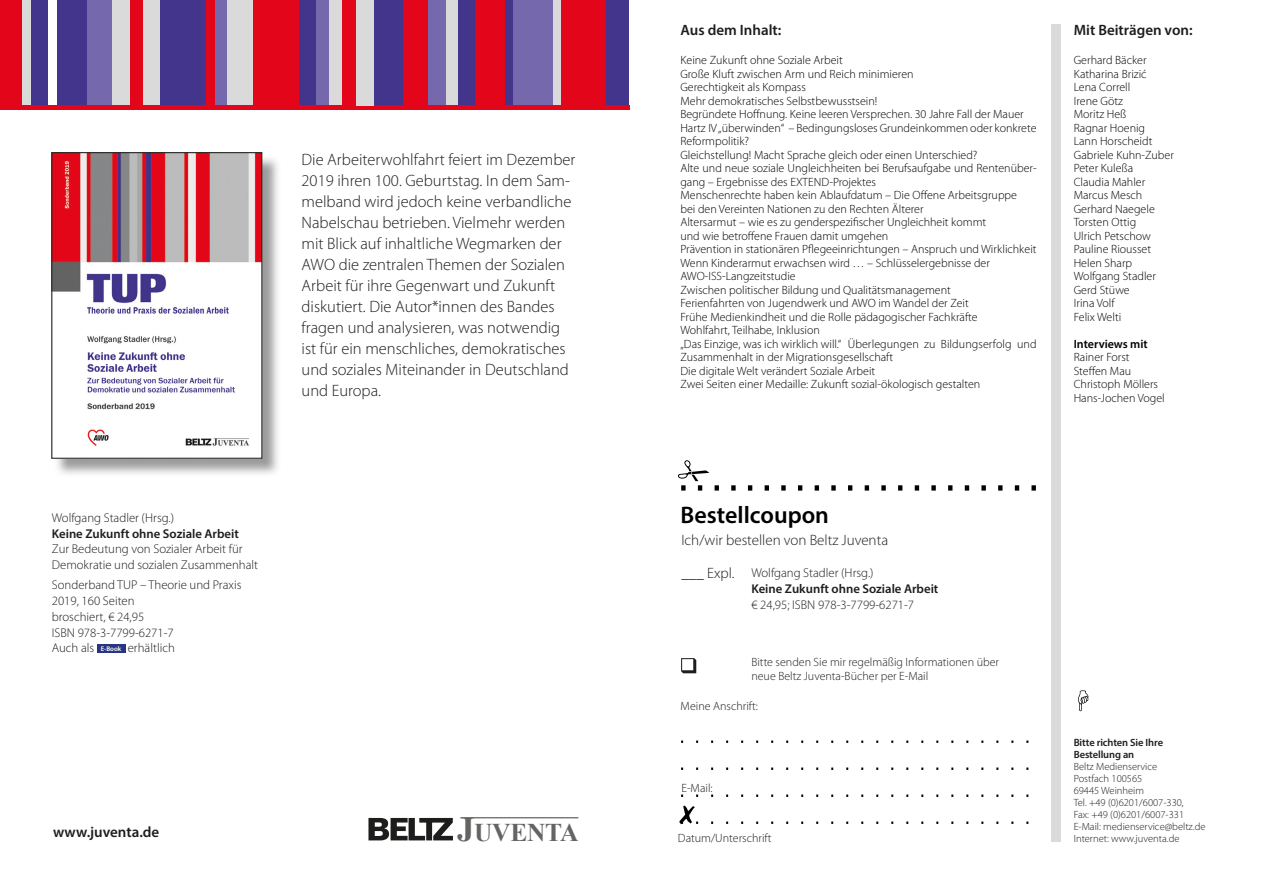
<style>
.page{position:relative;width:1263px;height:893px;background:#fff}
.page>*{position:absolute;margin:0;border:0;box-sizing:border-box;transform-origin:0 0}
.t1{font:700 25.5px "Times New Roman";letter-spacing:-.01em;color:#646463}
.t2{font:600 24px "Myriad Pro";color:#000}
.t3{font:300 16.5px/21px "Myriad Pro";color:#1d1d1b}
.t4{font:600 15px "Myriad Pro";color:#1d1d1b}
.t5{font:300 15px "Myriad Pro";color:#1d1d1b}
.t6{font:300 12.75px/15.8px "Myriad Pro";color:#1d1d1b}
.t7{font:600 12.75px "Myriad Pro";color:#1d1d1b}
.t8{font:300 12px/13.5px "Myriad Pro";color:#000}
.t9{font:300 12px/13.5px "Myriad Pro";color:#1d1d1b}
.t10{font:600 12px "Myriad Pro";color:#000}
.t11{font:300 10.5px/12px "Myriad Pro";color:#1d1d1b}
.t12{font:600 10.5px/12px "Myriad Pro";letter-spacing:-.01em;color:#1d1d1b}
.s1{font-weight:600;font-size:6.75px;color:#fff}
.s2{font-size:34.5px}
</style>
<div class="page">
<div style="left:1051px;top:24px;width:9px;height:818px;background:#dadada"></div>
<svg style="left:1078px;top:690px;width:10px;height:21px"></svg>
<hr style="left:460px;top:817px;width:118px;height:1px;background:#646463">
<svg style="left:368px;top:818px;width:85px;height:22px"></svg>
<svg style="left:679px;top:806px;width:19px;height:18px"></svg>
<svg style="left:678px;top:460px;width:41px;height:31px"></svg>
<svg style="left:731px;top:485px;width:5px;height:6px"></svg>
<svg style="left:748px;top:485px;width:4px;height:6px"></svg>
<svg style="left:765px;top:485px;width:4px;height:6px"></svg>
<svg style="left:781px;top:485px;width:5px;height:6px"></svg>
<svg style="left:798px;top:485px;width:4px;height:6px"></svg>
<svg style="left:815px;top:485px;width:4px;height:6px"></svg>
<svg style="left:831px;top:485px;width:5px;height:6px"></svg>
<svg style="left:848px;top:485px;width:4px;height:6px"></svg>
<svg style="left:865px;top:485px;width:4px;height:6px"></svg>
<svg style="left:881px;top:485px;width:5px;height:6px"></svg>
<svg style="left:898px;top:485px;width:4px;height:6px"></svg>
<svg style="left:915px;top:485px;width:4px;height:6px"></svg>
<svg style="left:931px;top:485px;width:5px;height:6px"></svg>
<svg style="left:948px;top:485px;width:4px;height:6px"></svg>
<svg style="left:965px;top:485px;width:4px;height:6px"></svg>
<svg style="left:981px;top:485px;width:5px;height:6px"></svg>
<svg style="left:998px;top:485px;width:4px;height:6px"></svg>
<svg style="left:1015px;top:485px;width:4px;height:6px"></svg>
<svg style="left:1031px;top:485px;width:5px;height:6px"></svg>
<svg style="left:681px;top:658px;width:15px;height:15px"></svg>
<div style="left:97px;top:644px;width:28px;height:8px;background:#283583"></div>
<img style="left:54px;top:155px;width:224px;height:319px">
<img style="left:54px;top:154px;width:206px;height:302px">
<div style="left:253px;top:0;width:47px;height:105px;background:#e3061b"></div>
<div style="left:227px;top:0;width:26px;height:105px;background:#dadada"></div>
<div style="left:215px;top:0;width:12px;height:105px;background:#7668ac"></div>
<div style="left:206px;top:0;width:9px;height:105px;background:#e3061b"></div>
<div style="left:159px;top:0;width:47px;height:105px;background:#43358c"></div>
<div style="left:142px;top:0;width:17px;height:105px;background:#dadada"></div>
<div style="left:130px;top:0;width:13px;height:105px;background:#e3061b"></div>
<div style="left:87px;top:0;width:26px;height:105px;background:#7668ac"></div>
<div style="left:31px;top:0;width:17px;height:105px;background:#43358c"></div>
<div style="left:57px;top:0;width:30px;height:105px;background:#43358c"></div>
<div style="left:475px;top:0;width:31px;height:105px;background:#e3061b"></div>
<div style="left:19px;top:0;width:12px;height:105px;background:#dadada"></div>
<div style="left:113px;top:0;width:17px;height:105px;background:#dadada"></div>
<div style="left:300px;top:0;width:17px;height:105px;background:#43358c"></div>
<div style="left:316px;top:0;width:13px;height:105px;background:#7668ac"></div>
<div style="left:458px;top:0;width:17px;height:105px;background:#43358c"></div>
<div style="left:445px;top:0;width:13px;height:105px;background:#dadada"></div>
<div style="left:402px;top:0;width:26px;height:105px;background:#e3061b"></div>
<div style="left:342px;top:0;width:17px;height:105px;background:#e3061b"></div>
<div style="left:373px;top:0;width:29px;height:105px;background:#43358c"></div>
<div style="left:329px;top:0;width:13px;height:105px;background:#dadada"></div>
<div style="left:428px;top:0;width:17px;height:105px;background:#7668ac"></div>
<div style="left:505px;top:0;width:9px;height:106px;background:#43358c"></div>
<div style="left:513px;top:0;width:40px;height:105px;background:#7668ac"></div>
<div style="left:0;top:0;width:21px;height:106px;background:#e3061b"></div>
<div style="left:553px;top:0;width:8px;height:106px;background:#dadada"></div>
<div style="left:605px;top:0;width:24px;height:106px;background:#43358c"></div>
<div style="left:561px;top:0;width:44px;height:105px;background:#e3061b"></div>
<hr style="left:0;top:105px;width:629px;height:4px;background:#e3061b">
<div style="left:357px;top:0;width:17px;height:105px;background:#dadada"></div>
<p class="t3" style="left:302px;top:149px;width:275px">Die Arbeiterwohlfahrt feiert im Dezember 2019 ihren 100. Geburtstag. In dem Sam&shy;melband wird jedoch keine verbandliche Nabelschau betrieben. Vielmehr werden mit Blick auf inhaltliche Wegmarken der AWO die zentralen Themen der Sozialen Arbeit für ihre Gegenwart und Zukunft diskutiert. Die Autor*innen des Bandes fragen und analysieren, was notwendig ist für ein menschliches, demokratisches und soziales Miteinander in Deutschland und Europa.</p>
<p class="t6" style="left:52px;top:510px;width:124px">Wolfgang Stadler (Hrsg.)</p>
<p class="t7" style="left:52px;top:525px;width:189px">Keine Zukunft ohne Soziale Arbeit</p>
<p class="t6" style="left:52px;top:541px;width:208px">Zur Bedeutung von Sozialer Arbeit für<br>Demokratie und sozialen Zusammenhalt</p>
<p class="t6" style="left:52px;top:577px;width:191px">Sonderband TUP – Theorie und Praxis<br>2019, 160 Seiten<br>broschiert, € 24,95<br>ISBN 978-3-7799-6271-7<br>Auch als <span class="s1">E-Book</span> erhältlich</p>
<p class="t4" style="left:53px;top:822px;width:108px">www.juventa.de</p>
<h1 class="t1" style="left:457px;top:814px;width:123px"><span class="s2">J</span>UVENTA</h1>
<p class="t4" style="left:681px;top:21px;width:102px">Aus dem Inhalt:</p>
<p class="t4" style="left:1074px;top:21px;width:120px">Mit Beiträgen von:</p>
<p class="t8" style="left:680px;top:54px;width:358px">Keine Zukunft ohne Soziale Arbeit<br>Große Kluft zwischen Arm und Reich minimieren<br>Gerechtigkeit als Kompass<br>Mehr demokratisches Selbstbewusstsein!<br>Begründete Hoffnung. Keine leeren Versprechen. 30 Jahre Fall der Mauer Hartz IV „überwinden“ – Bedingungsloses Grundeinkommen oder konkrete Reformpolitik?<br>Gleichstellung! Macht Sprache gleich oder einen Unterschied?<br>Alte und neue soziale Ungleichheiten bei Berufsaufgabe und Rentenüber&shy;gang – Ergebnisse des EXTEND-Projektes<br>Menschenrechte haben kein Ablaufdatum – Die Offene Arbeitsgruppe<br>bei den Vereinten Nationen zu den Rechten Älterer<br>Altersarmut – wie es zu genderspezifischer Ungleichheit kommt<br>und wie betroffene Frauen damit umgehen<br>Prävention in stationären Pflegeeinrichtungen – Anspruch und Wirklichkeit Wenn Kinderarmut erwachsen wird … – Schlüsselergebnisse der AWO-ISS-Langzeitstudie<br>Zwischen politischer Bildung und Qualitätsmanagement<br>Ferienfahrten von Jugendwerk und AWO im Wandel der Zeit<br>Frühe Medienkindheit und die Rolle pädagogischer Fachkräfte<br>Wohlfahrt, Teilhabe, Inklusion<br>„Das Einzige, was ich wirklich will.“ Überlegungen zu Bildungserfolg und Zusammenhalt in der Migrationsgesellschaft<br>Die digitale Welt verändert Soziale Arbeit<br>Zwei Seiten einer Medaille: Zukunft sozial-ökologisch gestalten</p>
<p class="t8" style="left:1074px;top:54px;width:102px">Gerhard Bäcker<br>Katharina Brizić<br>Lena Correll<br>Irene Götz<br>Moritz Heß<br>Ragnar Hoenig<br>Lann Horscheidt<br>Gabriele Kuhn-Zuber<br>Peter Kuleßa<br>Claudia Mahler<br>Marcus Mesch<br>Gerhard Naegele<br>Torsten Ottig<br>Ulrich Petschow<br>Pauline Riousset<br>Helen Sharp<br>Wolfgang Stadler<br>Gerd Stüwe<br>Irina Volf<br>Felix Welti</p>
<p class="t10" style="left:1074px;top:336px;width:76px">Interviews mit</p>
<p class="t8" style="left:1074px;top:351px;width:93px">Rainer Forst<br>Steffen Mau<br>Christoph Möllers<br>Hans-Jochen Vogel</p>
<h2 class="t2" style="left:681px;top:499px;width:150px">Bestellcoupon</h2>
<p class="t5" style="left:681px;top:531px;width:208px">Ich/wir bestellen von Beltz Juventa</p>
<p class="t5" style="left:681px;top:564px;width:54px">___ Expl.</p>
<p class="t6" style="left:751px;top:565px;width:124px">Wolfgang Stadler (Hrsg.)</p>
<p class="t7" style="left:751px;top:581px;width:189px">Keine Zukunft ohne Soziale Arbeit</p>
<p class="t6" style="left:751px;top:597px;width:164px">€ 24,95; ISBN 978-3-7799-6271-7</p>
<p class="t9" style="left:751px;top:656px;width:249px">Bitte senden Sie mir regelmäßig Informationen über neue Beltz Juventa-Bücher per E-Mail</p>
<p class="t9" style="left:681px;top:700px;width:79px">Meine Anschrift:</p>
<p class="t12" style="left:1074px;top:736px;width:91px">Bitte richten Sie Ihre<br>Bestellung an</p>
<p class="t11" style="left:1074px;top:761px;width:133px">Beltz Medienservice<br>Postfach 100565<br>69445 Weinheim<br>Tel. +49 (0)6201/6007-330,<br>Fax: +49 (0)6201/6007-331<br>E-Mail: medienservice@beltz.de</p>
<p class="t9" style="left:681px;top:782px;width:33px">E-Mail:</p>
<p class="t9" style="left:678px;top:831px;width:95px">Datum/Unterschrift</p>
<p class="t11" style="left:1074px;top:833px;width:107px">Internet: www.juventa.de</p>
</div>
